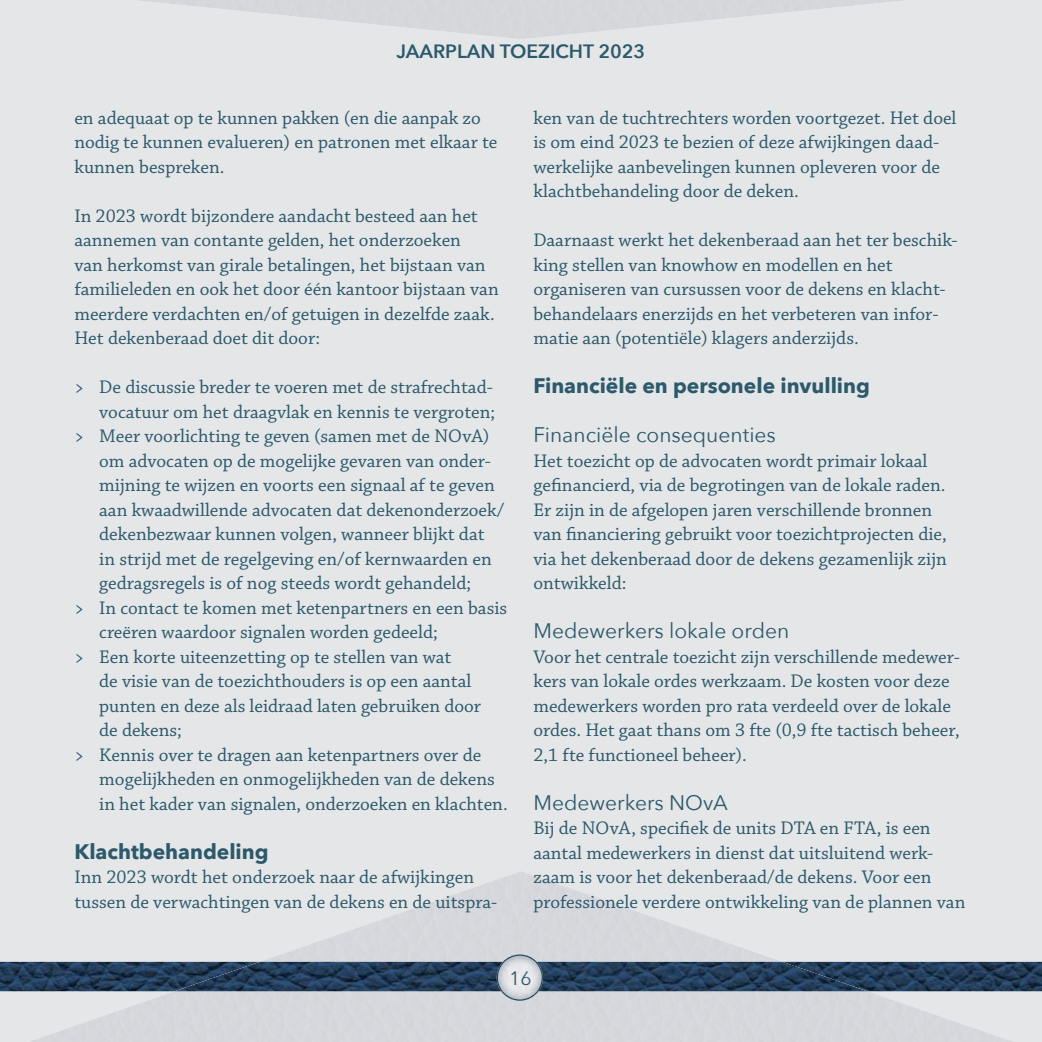
<style>
.page{position:relative;width:1042px;height:1042px;background:#e4e6e8}
.page>*{position:absolute;margin:0;border:0;box-sizing:border-box;transform-origin:0 0}
.t1{font:21px "Avenir Next";color:#2c596b}
.t2{font:700 21px "Avenir Next";color:#2c596b}
.t3{font:19.25px/24.5px "Chaparral Pro";color:#2c596b}
.t4{font:600 19.25px "Avenir Next";color:#2c596b}
.t5{font:19.25px "Avenir Next";color:#2c596b}
</style>
<div class="page">
<img style="left:928px;top:962px;width:114px;height:29px">
<img style="left:0;top:962px;width:114px;height:29px">
<img style="left:130px;top:0;width:782px;height:39px">
<img style="left:302px;top:871px;width:438px;height:171px">
<img style="left:114px;top:945px;width:189px;height:97px">
<img style="left:739px;top:945px;width:189px;height:97px">
<img style="left:27px;top:1010px;width:88px;height:32px">
<img style="left:927px;top:1010px;width:89px;height:32px">
<img style="left:543px;top:962px;width:324px;height:29px">
<img style="left:174px;top:962px;width:323px;height:29px">
<img style="left:501px;top:954px;width:37px;height:46px">
<img style="left:497px;top:962px;width:46px;height:29px">
<img style="left:511px;top:971px;width:19px;height:14px">
<p class="t4" style="left:397px;top:39px;width:250px">JAARPLAN TOEZICHT 2023</p>
<p class="t3" style="left:74px;top:107px;width:424px">en adequaat op te kunnen pakken (en die aanpak zo nodig te kunnen evalueren) en patronen met elkaar te kunnen bespreken.</p>
<p class="t3" style="left:74px;top:205px;width:426px">In 2023 wordt bijzondere aandacht besteed aan het aannemen van contante gelden, het onderzoeken<br>van herkomst van girale betalingen, het bijstaan van familieleden en ook het door één kantoor bijstaan van meerdere verdachten en/of getuigen in dezelfde zaak.<br>Het dekenberaad doet dit door:</p>
<p class="t3" style="left:74px;top:376px;width:420px">&gt; De discussie breder te voeren met de strafrechtad-</p>
<p class="t3" style="left:99px;top:401px;width:397px">vocatuur om het draagvlak en kennis te vergroten;</p>
<p class="t3" style="left:74px;top:425px;width:416px">&gt; Meer voorlichting te geven (samen met de NOvA)</p>
<p class="t3" style="left:99px;top:450px;width:393px">om advocaten op de mogelijke gevaren van onder-</p>
<p class="t3" style="left:99px;top:474px;width:397px">mijning te wijzen en voorts een signaal af te geven</p>
<p class="t3" style="left:99px;top:499px;width:406px">aan kwaadwillende advocaten dat dekenonderzoek/</p>
<p class="t3" style="left:99px;top:523px;width:387px">dekenbezwaar kunnen volgen, wanneer blijkt dat</p>
<p class="t3" style="left:99px;top:548px;width:394px">in strijd met de regelgeving en/of kernwaarden en</p>
<p class="t3" style="left:99px;top:572px;width:373px">gedragsregels is of nog steeds wordt gehandeld;</p>
<p class="t3" style="left:74px;top:597px;width:434px">&gt; In contact te komen met ketenpartners en een basis</p>
<p class="t3" style="left:99px;top:621px;width:340px">creëren waardoor signalen worden gedeeld;</p>
<p class="t3" style="left:74px;top:646px;width:379px">&gt; Een korte uiteenzetting op te stellen van wat</p>
<p class="t3" style="left:99px;top:670px;width:374px">de visie van de toezichthouders is op een aantal</p>
<p class="t3" style="left:99px;top:695px;width:383px">punten en deze als leidraad laten gebruiken door</p>
<p class="t3" style="left:99px;top:719px;width:84px">de dekens;</p>
<p class="t3" style="left:74px;top:744px;width:408px">&gt; Kennis over te dragen aan ketenpartners over de</p>
<p class="t3" style="left:99px;top:768px;width:397px">mogelijkheden en onmogelijkheden van de dekens</p>
<p class="t3" style="left:99px;top:793px;width:410px">in het kader van signalen, onderzoeken en klachten.</p>
<p class="t2" style="left:74px;top:838px;width:196px">Klachtbehandeling</p>
<p class="t3" style="left:74px;top:866px;width:424px">Inn 2023 wordt het onderzoek naar de afwijkingen tussen de verwachtingen van de dekens en de uitspra-</p>
<p class="t3" style="left:533px;top:107px;width:425px">ken van de tuchtrechters worden voortgezet. Het doel is om eind 2023 te bezien of deze afwijkingen daad&shy;werkelijke aanbevelingen kunnen opleveren voor de klachtbehandeling door de deken.</p>
<p class="t3" style="left:533px;top:229px;width:426px">Daarnaast werkt het dekenberaad aan het ter beschik&shy;king stellen van knowhow en modellen en het organiseren van cursussen voor de dekens en klacht&shy;behandelaars enerzijds en het verbeteren van infor&shy;matie aan (potentiële) klagers anderzijds.</p>
<p class="t2" style="left:533px;top:372px;width:338px">Financiële en personele invulling</p>
<p class="t1" style="left:533px;top:421px;width:244px">Financiële consequenties</p>
<p class="t3" style="left:533px;top:450px;width:415px">Het toezicht op de advocaten wordt primair lokaal gefinancierd, via de begrotingen van de lokale raden.<br>Er zijn in de afgelopen jaren verschillende bronnen van financiering gebruikt voor toezichtprojecten die, via het dekenberaad door de dekens gezamenlijk zijn ontwikkeld:</p>
<p class="t1" style="left:533px;top:617px;width:257px">Medewerkers lokale orden</p>
<p class="t3" style="left:533px;top:646px;width:428px">Voor het centrale toezicht zijn verschillende medewer&shy;kers van lokale ordes werkzaam. De kosten voor deze medewerkers worden pro rata verdeeld over de lokale ordes. Het gaat thans om 3 fte (0,9 fte tactisch beheer, 2,1 fte functioneel beheer).</p>
<p class="t1" style="left:533px;top:789px;width:196px">Medewerkers NOvA</p>
<p class="t3" style="left:533px;top:817px;width:433px">Bij de NOvA, specifiek de units DTA en FTA, is een aantal medewerkers in dienst dat uitsluitend werk&shy;zaam is voor het dekenberaad/de dekens. Voor een professionele verdere ontwikkeling van de plannen van</p>
<p class="t5" style="left:509px;top:965px;width:24px">16</p>
</div>
